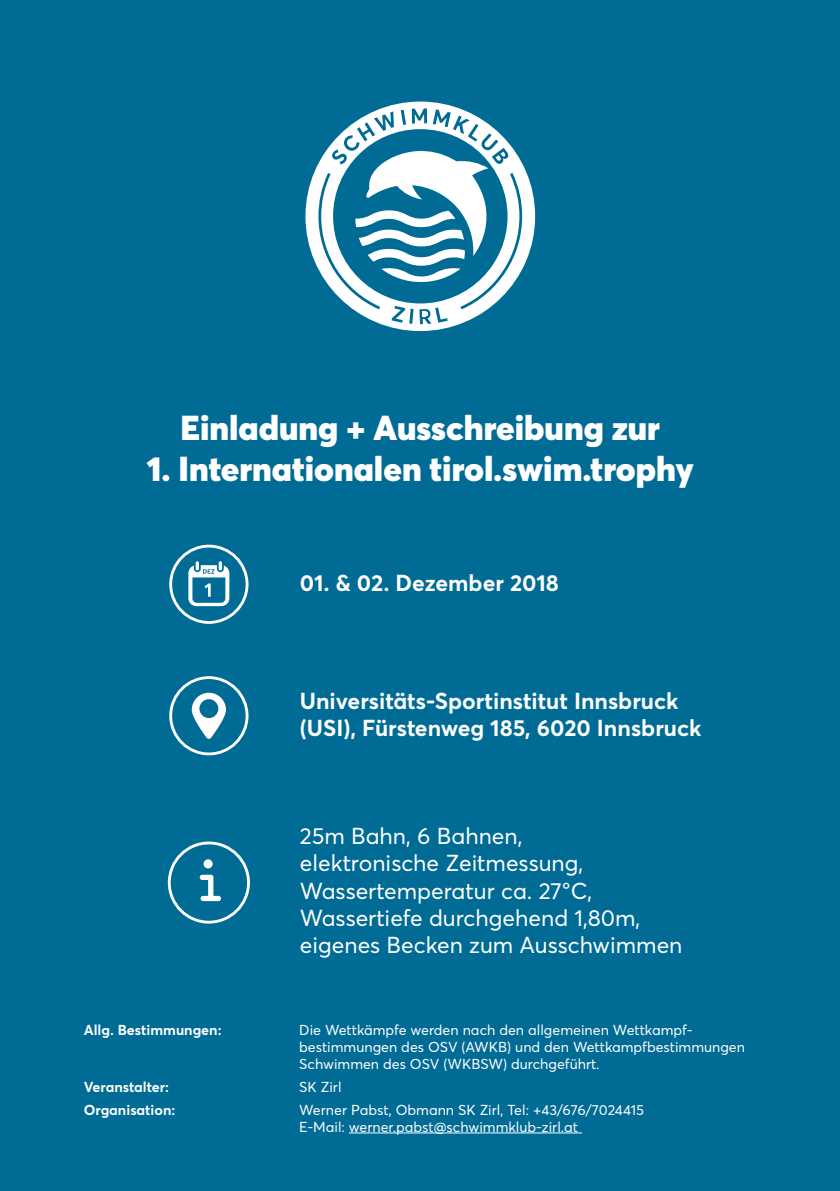
<style>
.page{position:relative;width:840px;height:1191px;background:#fff}
.page>*{position:absolute;margin:0;border:0;box-sizing:border-box;transform-origin:0 0}
.t1{font:900 34.2px "Averta";color:#fff}
.t2{font:22.8px/27.4px "Averta";color:#fff}
.t3{font:700 22.8px/27.4px "Averta";color:#fff}
.t4{font:14.2px/17.2px "Averta";color:#fff}
.t5{font:700 14.2px "Averta";color:#fff}
</style>
<div class="page">
<div style="left:0;top:0;width:839px;height:1191px;background:#006c95"></div>
<svg style="left:305px;top:102px;width:230px;height:229px"></svg>
<svg style="left:355px;top:150px;width:133px;height:132px"></svg>
<div style="left:169px;top:544px;width:79px;height:80px;border:3px solid #fff;border-radius:50%"></div>
<svg style="left:188px;top:561px;width:41px;height:45px"></svg>
<hr style="left:349px;top:1132px;width:232px;height:1px;background:#fff">
<div style="left:169px;top:676px;width:79px;height:79px;border:3px solid #fff;border-radius:50%"></div>
<svg style="left:192px;top:692px;width:34px;height:47px"></svg>
<div style="left:168px;top:841px;width:82px;height:82px;border:3px solid #fff;border-radius:50%"></div>
<svg style="left:200px;top:874px;width:21px;height:27px"></svg>
<div style="left:203px;top:859px;width:9px;height:9px;background:#fff;border-radius:50%"></div>
<h1 class="t1" style="left:180px;top:406px;width:480px">Einladung + Ausschreibung zur</h1>
<h1 class="t1" style="left:147px;top:447px;width:548px">1. Internationalen tirol.swim.trophy</h1>
<h2 class="t3" style="left:300px;top:569px;width:260px">01. &amp; 02. Dezember 2018</h2>
<h2 class="t3" style="left:300px;top:687px;width:403px">Universitäts-Sportinstitut Innsbruck (USI), Fürstenweg 185, 6020 Innsbruck</h2>
<h2 class="t2" style="left:300px;top:822px;width:384px">25m Bahn, 6 Bahnen,<br>elektronische Zeitmessung,<br>Wassertemperatur ca. 27°C,<br>Wassertiefe durchgehend 1,80m, eigenes Becken zum Ausschwimmen</h2>
<p class="t5" style="left:84px;top:1020px;width:139px">Allg. Bestimmungen:</p>
<p class="t4" style="left:299px;top:1021px;width:447px">Die Wettkämpfe werden nach den allgemeinen Wettkampf&shy;bestimmungen des OSV (AWKB) und den Wettkampfbestimmungen<br>Schwimmen des OSV (WKBSW) durchgeführt.</p>
<p class="t5" style="left:84px;top:1077px;width:87px">Veranstalter:</p>
<p class="t4" style="left:299px;top:1078px;width:44px">SK Zirl</p>
<p class="t5" style="left:84px;top:1100px;width:93px">Organisation:</p>
<p class="t4" style="left:299px;top:1101px;width:346px">Werner Pabst, Obmann SK Zirl, Tel: +43/676/7024415<br>E-Mail: werner.pabst@schwimmklub-zirl.at</p>
</div>
